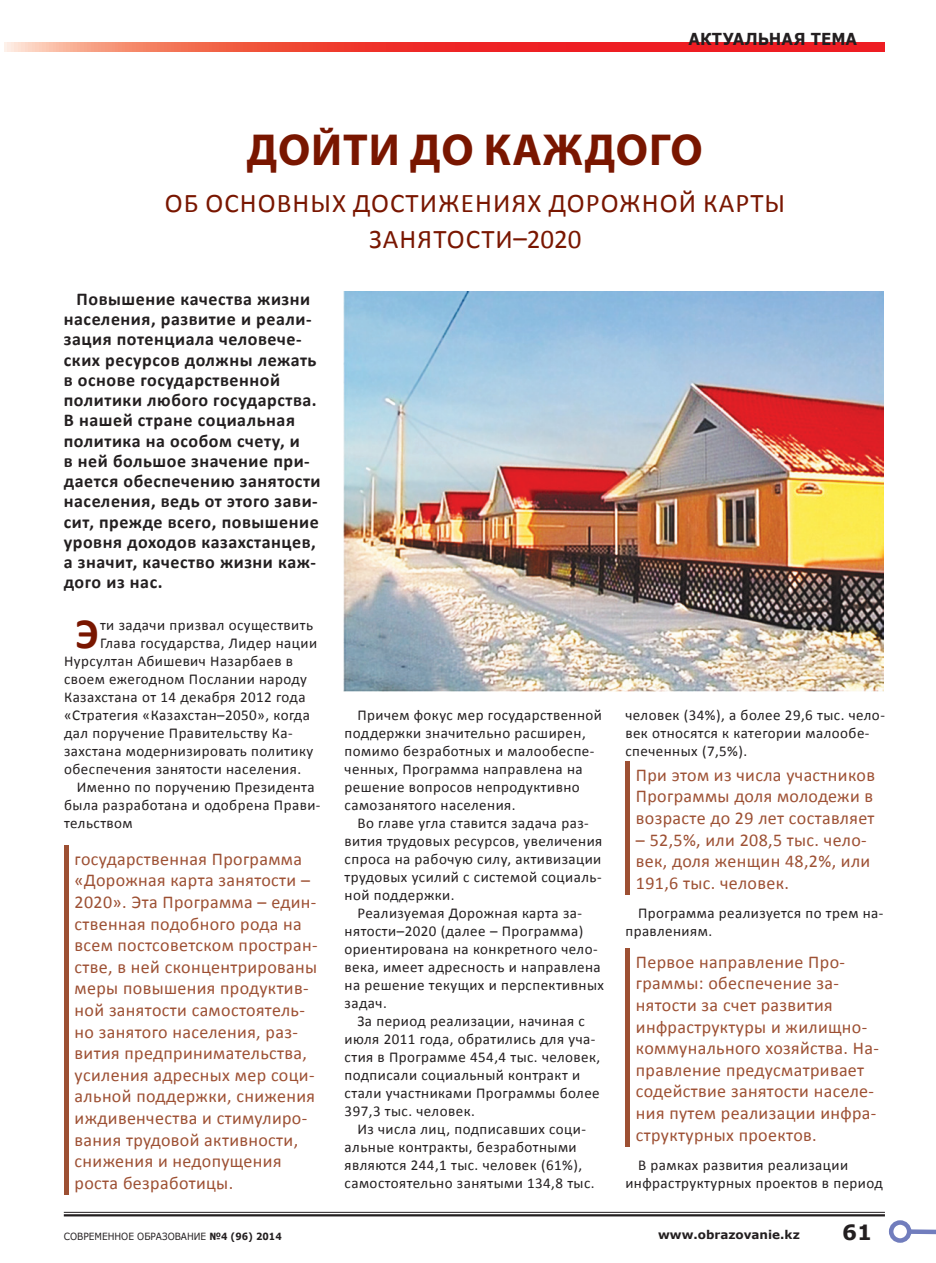
<style>
.page{position:relative;width:936px;height:1263px;background:#fff}
.page>*{position:absolute;margin:0;border:0;box-sizing:border-box;transform-origin:0 0}
.t1{font:700 45px "Myriad Pro";letter-spacing:.02em;color:#791600}
.t2{font:700 43.35px "Calibri";color:#791600}
.t3{font:27px/36px "Calibri";letter-spacing:.04em;color:#791600;text-align:center}
.t4{font:700 21px "Verdana";color:#231f20}
.t5{font:18px/21.6px "Calibri";letter-spacing:.02em;color:#9d5033}
.t6{font:700 18px/20.2px "Calibri";letter-spacing:.03em;color:#231f20}
.t7{font:700 16.5px "Verdana";letter-spacing:.005em;color:#231f20;scale:.91 1}
.t8{font:15px/18px "Calibri";letter-spacing:.03em;color:#231f20}
.t9{font:700 12px "Verdana";color:#231f20}
.t10{font:9.9px "Verdana";color:#231f20;scale:.91 1}
.s1{font-weight:700}
</style>
<div class="page">
<div style="left:64px;top:845px;width:5px;height:350px;background:#9d5033"></div>
<div style="left:625px;top:948px;width:5px;height:198px;background:#9d5033"></div>
<div style="left:625px;top:761px;width:5px;height:134px;background:#9d5033"></div>
<img style="left:343px;top:291px;width:540px;height:400px">
<hr style="left:64px;top:1212px;width:820px;height:1px;background:#231f20">
<hr style="left:64px;top:1214px;width:820px;height:2px;background:#231f20">
<div style="left:909px;top:1229px;width:26px;height:5px;background:#717dbd"></div>
<div style="left:888px;top:1220px;width:23px;height:23px;border:4px solid #717dbd;border-radius:50%"></div>
<svg style="left:4px;top:43px;width:880px;height:8px;background:#f0453d"></svg>
<p class="t7" style="left:688px;top:27px;width:187px">АКТУАЛЬНАЯ ТЕМА</p>
<h1 class="t1" style="left:246px;top:120px;width:458px">ДОЙТИ ДО КАЖДОГО</h1>
<h3 class="t3" style="left:165px;top:185px;width:621px">ОБ ОСНОВНЫХ ДОСТИЖЕНИЯХ ДОРОЖНОЙ КАРТЫ<br>ЗАНЯТОСТИ–2020</h3>
<p class="t6" style="left:64px;top:289px;width:258px;text-indent:13px">Повышение качества жизни населения, развитие и реали&shy;зация потенциала человече&shy;ских ресурсов должны лежать в основе государственной политики любого государства.<br>В нашей стране социальная политика на особом счету, и<br>в ней большое значение при&shy;дается обеспечению занятости населения, ведь от этого зави&shy;сит, прежде всего, повышение уровня доходов казахстанцев, а значит, качество жизни каж&shy;дого из нас.</p>
<h2 class="t2" style="left:75px;top:606px;width:25px">Э</h2>
<p class="t8" style="left:100px;top:616px;width:214px">ти задачи призвал осуществить</p>
<p class="t8" style="left:100px;top:634px;width:218px">Глава государства, Лидер нации</p>
<p class="t8" style="left:64px;top:652px;width:230px">Нурсултан Абишевич Назарбаев в</p>
<p class="t8" style="left:64px;top:670px;width:244px">своем ежегодном Послании народу</p>
<p class="t8" style="left:64px;top:688px;width:243px">Казахстана от 14 декабря 2012 года</p>
<p class="t8" style="left:64px;top:706px;width:247px">«Стратегия «Казахстан–2050», когда</p>
<p class="t8" style="left:64px;top:724px;width:230px">дал поручение Правительству Ка-</p>
<p class="t8" style="left:64px;top:742px;width:251px">захстана модернизировать политику</p>
<p class="t8" style="left:64px;top:760px;width:238px">обеспечения занятости населения.</p>
<p class="t8" style="left:77px;top:778px;width:239px">Именно по поручению Президента</p>
<p class="t8" style="left:64px;top:796px;width:258px">была разработана и одобрена Прави-</p>
<p class="t8" style="left:64px;top:814px;width:70px">тельством</p>
<p class="t5" style="left:75px;top:848px;width:244px">государственная Программа «Дорожная карта занятости –<br>2020». Эта Программа – един&shy;ственная подобного рода на всем постсоветском простран&shy;стве, в ней сконцентрированы меры повышения продуктив&shy;ной занятости самостоятель&shy;но занятого населения, раз&shy;вития предпринимательства, усиления адресных мер соци&shy;альной поддержки, снижения иждивенчества и стимулиро&shy;вания трудовой активности, снижения и недопущения роста безработицы.</p>
<p class="t8" style="left:344px;top:706px;width:259px;text-indent:13px">Причем фокус мер государственной поддержки значительно расширен, помимо безработных и малообеспе&shy;ченных, Программа направлена на решение вопросов непродуктивно самозанятого населения.</p>
<p class="t8" style="left:344px;top:814px;width:259px;text-indent:13px">Во главе угла ставится задача раз&shy;вития трудовых ресурсов, увеличения спроса на рабочую силу, активизации трудовых усилий с системой социаль&shy;ной поддержки.</p>
<p class="t8" style="left:344px;top:904px;width:261px;text-indent:13px">Реализуемая Дорожная карта за&shy;нятости–2020 (далее – Программа) ориентирована на конкретного чело&shy;века, имеет адресность и направлена на решение текущих и перспективных задач.</p>
<p class="t8" style="left:344px;top:1012px;width:257px;text-indent:13px">За период реализации, начиная с июля 2011 года, обратились для уча&shy;стия в Программе 454,4 тыс. человек, подписали социальный контракт и стали участниками Программы более<br>397,3 тыс. человек.</p>
<p class="t8" style="left:344px;top:1120px;width:251px;text-indent:13px">Из числа лиц, подписавших соци&shy;альные контракты, безработными являются 244,1 тыс. человек (61%), самостоятельно занятыми 134,8 тыс.</p>
<p class="t8" style="left:625px;top:706px;width:261px">человек (34%), а более 29,6 тыс. чело&shy;век относятся к категории малообе&shy;спеченных (7,5%).</p>
<p class="t5" style="left:636px;top:764px;width:240px;text-align:justify">При этом из числа участников Программы доля молодежи в возрасте до 29 лет составляет</p>
<p class="t5" style="left:636px;top:829px;width:236px">– 52,5%, или 208,5 тыс. чело&shy;век, доля женщин 48,2%, или<br>191,6 тыс. человек.</p>
<p class="t8" style="left:625px;top:904px;width:259px;text-indent:13px">Программа реализуется по трем на&shy;правлениям.</p>
<p class="t5" style="left:636px;top:951px;width:244px">Первое направление Про&shy;граммы: обеспечение за&shy;нятости за счет развития инфраструктуры и жилищно&shy;коммунального хозяйства. На&shy;правление предусматривает содействие занятости населе&shy;ния путем реализации инфра&shy;структурных проектов.</p>
<p class="t8" style="left:625px;top:1156px;width:259px;text-indent:13px">В рамках развития реализации инфраструктурных проектов в период</p>
<p class="t10" style="left:64px;top:1229px;width:241px">СОВРЕМЕННОЕ ОБРАЗОВАНИЕ <span class="s1">№4 (96) 2014</span></p>
<p class="t9" style="left:658px;top:1226px;width:143px">www.obrazovanie.kz</p>
<h3 class="t4" style="left:842px;top:1217px;width:31px">61</h3>
</div>
